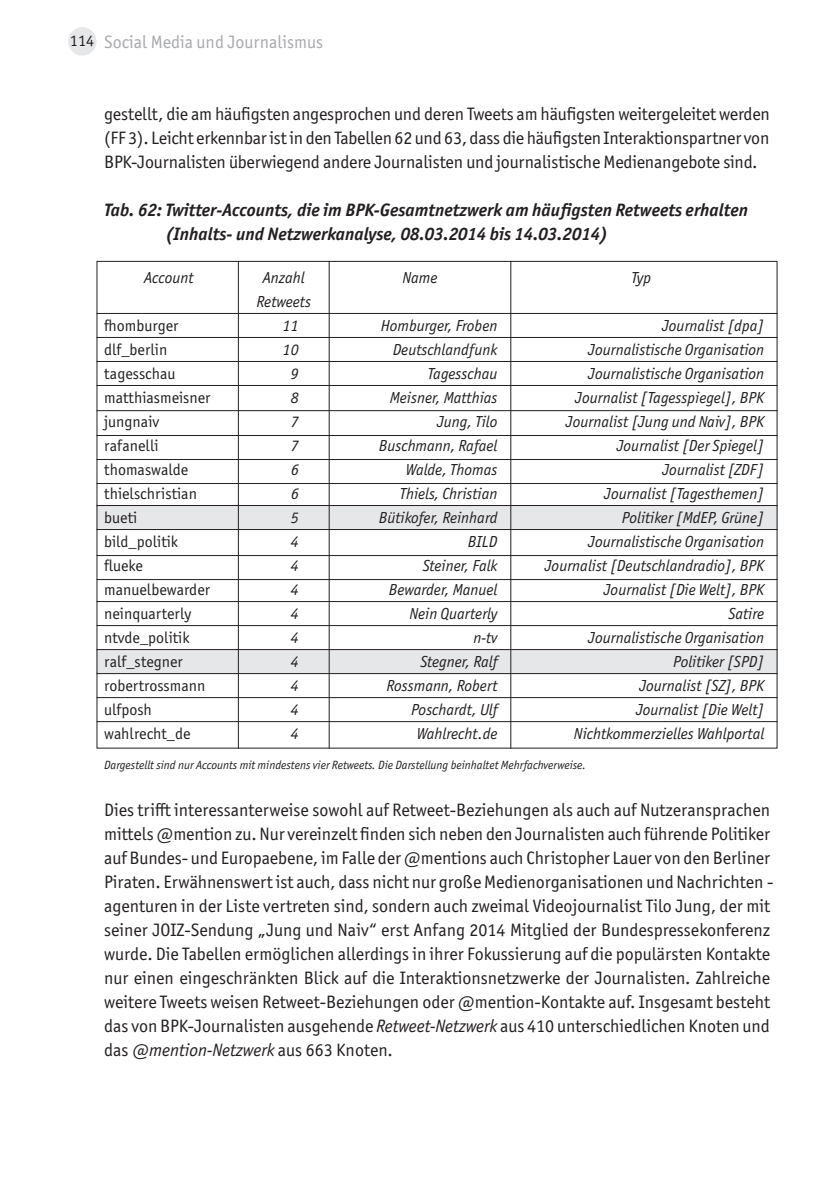
<style>
.page{position:relative;width:840px;height:1191px;background:#fff}
.page>*{position:absolute;margin:0;border:0;box-sizing:border-box;transform-origin:0 0}
.t1{font:18px/24px "Officina Sans ITC Pro";color:#231f20;text-align:justify}
.t2{font:italic 700 18px/24px "Officina Sans ITC Pro";color:#231f20}
.t3{font:18px "Officina Sans ITC Pro";color:#a8a9ad}
.t4{font:italic 16px/24px "Officina Sans ITC Pro";color:#231f20;text-align:center}
.t5{font:16px/24px "Officina Sans ITC Pro";color:#231f20}
.t6{font:italic 12px "Officina Sans ITC Pro";color:#231f20}
.s1{font-size:16px;color:#231f20}
.s2{font-style:italic}
</style>
<div class="page">
<div style="left:96px;top:505px;width:681px;height:24px;background:#e6e7e9"></div>
<div style="left:96px;top:649px;width:681px;height:25px;background:#e6e7e9"></div>
<div style="left:68px;top:27px;width:28px;height:29px;background:#e6e7e9;border-radius:50%"></div>
<hr style="left:96px;top:313px;width:681px;height:1px;background:#231f20">
<hr style="left:96px;top:337px;width:681px;height:1px;background:#231f20">
<hr style="left:96px;top:361px;width:681px;height:1px;background:#231f20">
<hr style="left:96px;top:385px;width:681px;height:1px;background:#231f20">
<hr style="left:96px;top:435px;width:681px;height:1px;background:#231f20">
<hr style="left:96px;top:459px;width:681px;height:1px;background:#231f20">
<hr style="left:96px;top:483px;width:681px;height:1px;background:#231f20">
<hr style="left:96px;top:505px;width:681px;height:1px;background:#231f20">
<hr style="left:96px;top:529px;width:681px;height:1px;background:#231f20">
<hr style="left:96px;top:555px;width:681px;height:1px;background:#231f20">
<hr style="left:96px;top:579px;width:681px;height:1px;background:#231f20">
<hr style="left:96px;top:601px;width:681px;height:1px;background:#231f20">
<hr style="left:96px;top:649px;width:681px;height:1px;background:#231f20">
<hr style="left:96px;top:673px;width:681px;height:1px;background:#231f20">
<hr style="left:96px;top:697px;width:681px;height:1px;background:#231f20">
<hr style="left:96px;top:721px;width:681px;height:1px;background:#231f20">
<hr style="left:96px;top:625px;width:681px;height:1px;background:#231f20">
<hr style="left:96px;top:410px;width:681px;height:1px;background:#231f20">
<hr style="left:238px;top:261px;width:1px;height:487px;background:#231f20">
<hr style="left:328px;top:261px;width:1px;height:487px;background:#231f20">
<hr style="left:510px;top:261px;width:1px;height:487px;background:#231f20">
<p class="t3" style="left:70px;top:35px;width:254px"><span class="s1">114</span> Social Media und Journalismus</p>
<p class="t1" style="left:104px;top:103px;width:667px">gestellt, die am häufigsten angesprochen und deren Tweets am häufigsten weitergeleitet werden (FF 3). Leicht erkennbar ist in den Tabellen 62 und 63, dass die häufigsten Interaktionspartner von BPK-Journalisten überwiegend andere Journalisten und journalistische Medien angebote sind.</p>
<p class="t2" style="left:165px;top:199px;width:583px;text-indent:-61px">Tab. 62: Twitter-Accounts, die im BPK-Gesamtnetzwerk am häufigsten Retweets erhalten (Inhalts- und Netzwerkanalyse, 08.03.2014 bis 14.03.2014)</p>
<p class="t4" style="left:144px;top:266px;width:51px">Account</p>
<p class="t5" style="left:104px;top:314px;width:108px">fhomburger dlf_berlin tagesschau matthiasmeisner jungnaiv rafanelli thomaswalde thielschristian bueti bild_politik flueke manuelbewarder neinquarterly ntvde_politik ralf_stegner robertrossmann ulfposh wahlrecht_de</p>
<p class="t4" style="left:282px;top:314px;width:17px">11<br>10<br>9<br>8<br>7<br>7<br>6<br>6<br>5<br>4<br>4<br>4<br>4<br>4<br>4<br>4<br>4<br>4</p>
<p class="t4" style="left:378px;top:314px;width:120px;text-align:right">Homburger, Froben<br>Deutschlandfunk<br>Tagesschau<br>Meisner, Matthias<br>Jung, Tilo<br>Buschmann, Rafael<br>Walde, Thomas<br>Thiels, Christian<br>Bütikofer, Reinhard<br>BILD<br>Steiner, Falk<br>Bewarder, Manuel<br>Nein Quarterly<br>n-tv<br>Stegner, Ralf<br>Rossmann, Robert<br>Poschardt, Ulf<br>Wahlrecht.de</p>
<p class="t4" style="left:544px;top:314px;width:221px;text-align:right">Journalist [dpa]<br>Journalistische Organisation<br>Journalistische Organisation<br>Journalist [Tagesspiegel], BPK<br>Journalist [Jung und Naiv], BPK<br>Journalist [Der Spiegel]<br>Journalist [ZDF]<br>Journalist [Tagesthemen]<br>Politiker [MdEP, Grüne]<br>Journalistische Organisation<br>Journalist [Deutschlandradio], BPK<br>Journalist [Die Welt], BPK<br>Satire<br>Journalistische Organisation<br>Politiker [SPD]<br>Journalist [SZ], BPK<br>Journalist [Die Welt]<br>Nichtkommerzielles Wahlportal</p>
<p class="t4" style="left:256px;top:266px;width:56px">Anzahl<br>Retweets</p>
<p class="t4" style="left:402px;top:266px;width:36px">Name</p>
<p class="t4" style="left:631px;top:266px;width:21px">Typ</p>
<p class="t6" style="left:104px;top:760px;width:483px">Dargestellt sind nur Accounts mit mindestens vier Retweets. Die Darstellung beinhaltet Mehrfachverweise.</p>
<p class="t1" style="left:104px;top:799px;width:670px;text-align:left">Dies trifft interessanterweise sowohl auf Retweet-Beziehungen als auch auf Nutzeransprachen mittels @mention zu. Nur vereinzelt finden sich neben den Journalisten auch führende Politiker auf Bundes- und Europaebene, im Falle der @mentions auch Christopher Lauer von den Berliner Piraten. Erwähnenswert ist auch, dass nicht nur große Medienorganisationen und Nachrichten - agenturen in der Liste vertreten sind, sondern auch zweimal Videojournalist Tilo Jung, der mit seiner JOIZ-Sendung „Jung und Naiv“ erst Anfang 2014 Mitglied der Bundespressekonferenz wurde. Die Tabellen ermöglichen allerdings in ihrer Fokussierung auf die populärsten Kontakte nur einen eingeschränkten Blick auf die Interaktionsnetzwerke der Journalisten. Zahlreiche weitere Tweets weisen Retweet-Beziehungen oder @mention-Kontakte auf. Insgesamt besteht das von BPK-Journalisten ausgehende <span class="s2">Retweet-Netzwerk</span> aus 410 unterschiedlichen Knoten und das <span class="s2">@mention-Netzwerk</span> aus 663 Knoten.</p>
</div>
